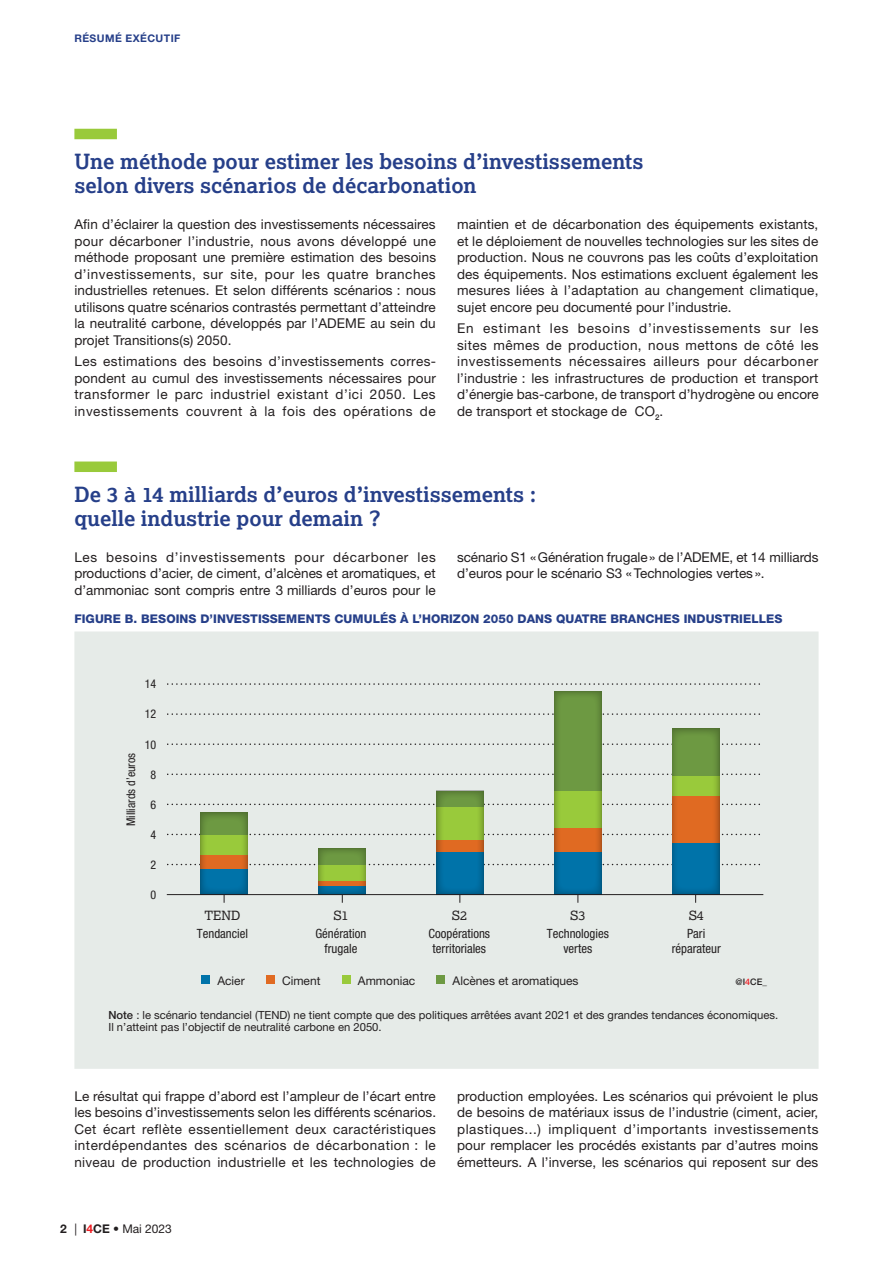
<style>
.page{position:relative;width:893px;height:1263px;background:#fff}
.page>*{position:absolute;margin:0;border:0;box-sizing:border-box;transform-origin:0 0}
.T2___SOMM2_3588__esp{font:700 21px/24px "Lexia Da Ma";color:#263f89}
.P_3588{font:13.5px/16.5px "Helvetica Neue LT Std";letter-spacing:.01em;color:#231f20;text-align:justify}
.t1{font:condensed 12.75px/18px "Helvetica Neue LT Std";color:#231f20;text-align:center}
.T_imports_bleuLogo10{font:800 12px "Helvetica Neue LT Std";letter-spacing:.005em;color:#263f89}
.t2{font:12px "Helvetica Neue LT Std";color:#231f20}
.t3{font:condensed 12px "Helvetica Neue LT Std";color:#231f20}
.Note_sous_figure{font:11.25px/12px "Helvetica Neue LT Std";color:#231f20}
.t4{font:700 10.5px "Helvetica Neue LT Std";color:#263f89}
.t5{font:500 9px "Helvetica Neue LT Std";color:#231f20}
.s1{font-family:"Lexia Da Ma";font-stretch:normal}
.s2{color:#ee1d23}
.s3{font-weight:500}
.s4{font-weight:700}
.s5{font-weight:700;color:#ee1d23}
</style>
<div class="page">
<div style="left:74px;top:129px;width:43px;height:10px;background:#99ca3b"></div>
<div style="left:74px;top:461px;width:43px;height:11px;background:#99ca3b"></div>
<div style="left:74px;top:631px;width:745px;height:438px;background:#e6ebe8"></div>
<svg style="left:168px;top:713px;width:595px;height:2px"></svg>
<svg style="left:168px;top:683px;width:595px;height:2px"></svg>
<svg style="left:168px;top:743px;width:595px;height:2px"></svg>
<svg style="left:168px;top:773px;width:595px;height:2px"></svg>
<svg style="left:168px;top:804px;width:595px;height:1px"></svg>
<svg style="left:168px;top:834px;width:595px;height:1px"></svg>
<svg style="left:168px;top:864px;width:595px;height:1px"></svg>
<svg style="left:201px;top:812px;width:47px;height:82px;background:#668b56"></svg>
<svg style="left:319px;top:848px;width:47px;height:46px;background:#719749"></svg>
<svg style="left:436px;top:791px;width:48px;height:103px;background:#588d61"></svg>
<svg style="left:554px;top:692px;width:47px;height:202px;background:#69904f"></svg>
<svg style="left:672px;top:728px;width:47px;height:166px;background:#6e8154"></svg>
<div style="left:201px;top:976px;width:9px;height:8px;background:#0073a9"></div>
<div style="left:266px;top:976px;width:8px;height:8px;background:#e06a22"></div>
<div style="left:342px;top:976px;width:8px;height:8px;background:#99ca3b"></div>
<div style="left:436px;top:976px;width:9px;height:8px;background:#6d9942"></div>
<hr style="left:167px;top:894px;width:596px;height:1px;background:#231f20">
<p class="t4" style="left:74px;top:31px;width:17px">RÉSUMÉ</p>
<p class="t4" style="left:126px;top:31px;width:8px">EXÉCUTIF</p>
<p class="T2___SOMM2_3588__esp" style="left:74px;top:150px;width:570px">Une méthode pour estimer les besoins d’investissements selon divers scénarios de décarbonation</p>
<p class="P_3588" style="left:74px;top:216px;width:363px">Afin d’éclairer la question des investissements nécessaires pour décarboner l’industrie, nous avons développé une méthode proposant une première estimation des besoins d’investissements, sur site, pour les quatre branches industrielles retenues. Et selon différents scénarios : nous utilisons quatre scénarios contrastés permettant d’atteindre la neutralité carbone, développés par l’ADEME au sein du projet Transitions(s) 2050.</p>
<p class="P_3588" style="left:74px;top:353px;width:363px">Les estimations des besoins d’investissements corres&shy;pondent au cumul des investissements nécessaires pour transformer le parc industriel existant d’ici 2050. Les investissements couvrent à la fois des opérations de</p>
<p class="P_3588" style="left:457px;top:216px;width:363px">maintien et de décarbonation des équipements existants, et le déploiement de nouvelles technologies sur les sites de production. Nous ne couvrons pas les coûts d’exploitation des équipements. Nos estimations excluent également les mesures liées à l’adaptation au changement climatique, sujet encore peu documenté pour l’industrie.</p>
<p class="P_3588" style="left:457px;top:320px;width:363px">En estimant les besoins d’investissements sur les sites mêmes de production, nous mettons de côté les investissements nécessaires ailleurs pour décarboner l’industrie : les infrastructures de production et transport d’énergie bas-carbone, de transport d’hydrogène ou encore de transport et stockage de CO<sub>2</sub>.</p>
<p class="T2___SOMM2_3588__esp" style="left:74px;top:482px;width:463px">De 3 à 14 milliards d’euros d’investissements : quelle industrie pour demain ?</p>
<p class="P_3588" style="left:74px;top:549px;width:363px">Les besoins d’investissements pour décarboner les productions d’acier, de ciment, d’alcènes et aromatiques, et d’ammoniac sont compris entre 3 milliards d’euros pour le</p>
<p class="P_3588" style="left:457px;top:549px;width:363px">scénario S1 «Génération frugale» de l’ADEME, et 14 milliards d’euros pour le scénario S3 «Technologies vertes ».</p>
<p class="T_imports_bleuLogo10" style="left:74px;top:612px;width:709px">FIGURE B. BESOINS D’INVESTISSEMENTS CUMULÉS À L’HORIZON 2050 DANS QUATRE BRANCHES INDUSTRIELLES</p>
<p class="t3" style="left:124px;top:826px;width:75px;rotate:-90deg">Milliards d’euros</p>
<p class="t3" style="left:145px;top:677px;width:13px">14</p>
<p class="t3" style="left:145px;top:707px;width:13px">12</p>
<p class="t3" style="left:145px;top:737px;width:13px">10</p>
<p class="t3" style="left:150px;top:767px;width:7px">8</p>
<p class="t3" style="left:150px;top:797px;width:7px">6</p>
<p class="t3" style="left:150px;top:827px;width:7px">4</p>
<p class="t3" style="left:150px;top:857px;width:7px">2</p>
<p class="t3" style="left:150px;top:887px;width:7px">0</p>
<p class="t1" style="left:197px;top:907px;width:53px"><span class="s1">TEND<br></span>Tendanciel</p>
<p class="t1" style="left:315px;top:907px;width:52px"><span class="s1">S1<br></span>Génération</p>
<p class="t1" style="left:325px;top:940px;width:34px">frugale</p>
<p class="t1" style="left:429px;top:907px;width:63px"><span class="s1">S2<br></span>Coopérations</p>
<p class="t1" style="left:433px;top:940px;width:55px">territoriales</p>
<p class="t1" style="left:547px;top:907px;width:64px"><span class="s1">S3<br></span>Technologies</p>
<p class="t1" style="left:563px;top:940px;width:30px">vertes</p>
<p class="t1" style="left:687px;top:907px;width:20px;text-align:left"><span class="s1">S4<br></span>Pari</p>
<p class="t1" style="left:672px;top:940px;width:51px">réparateur</p>
<p class="t2" style="left:217px;top:973px;width:29px">Acier</p>
<p class="t2" style="left:282px;top:973px;width:40px">Ciment</p>
<p class="t2" style="left:358px;top:973px;width:59px">Ammoniac</p>
<p class="t2" style="left:453px;top:973px;width:128px">Alcènes et aromatiques</p>
<p class="t5" style="left:736px;top:976px;width:33px">@I<span class="s2">4</span>CE_</p>
<p class="Note_sous_figure" style="left:108px;top:1008px;width:671px"><span class="s3">Note</span> : le scénario tendanciel (TEND) ne tient compte que des politiques arrêtées avant 2021 et des grandes tendances économiques.<br>Il n’atteint pas l’objectif de neutralité carbone en 2050.</p>
<p class="P_3588" style="left:74px;top:1087px;width:363px">Le résultat qui frappe d’abord est l’ampleur de l’écart entre les besoins d’investissements selon les différents scénarios.<br>Cet écart reflète essentiellement deux caractéristiques interdépendantes des scénarios de décarbonation : le niveau de production industrielle et les technologies de</p>
<p class="P_3588" style="left:457px;top:1087px;width:363px">production employées. Les scénarios qui prévoient le plus de besoins de matériaux issus de l’industrie (ciment, acier, plastiques...) impliquent d’importants investissements pour remplacer les procédés existants par d’autres moins émetteurs. A l’inverse, les scénarios qui reposent sur des</p>
<p class="t2" style="left:60px;top:1222px;width:113px"><span class="s4">2</span> | <span class="s4">I</span><span class="s5">4</span><span class="s4">CE</span> • Mai 2023</p>
</div>
